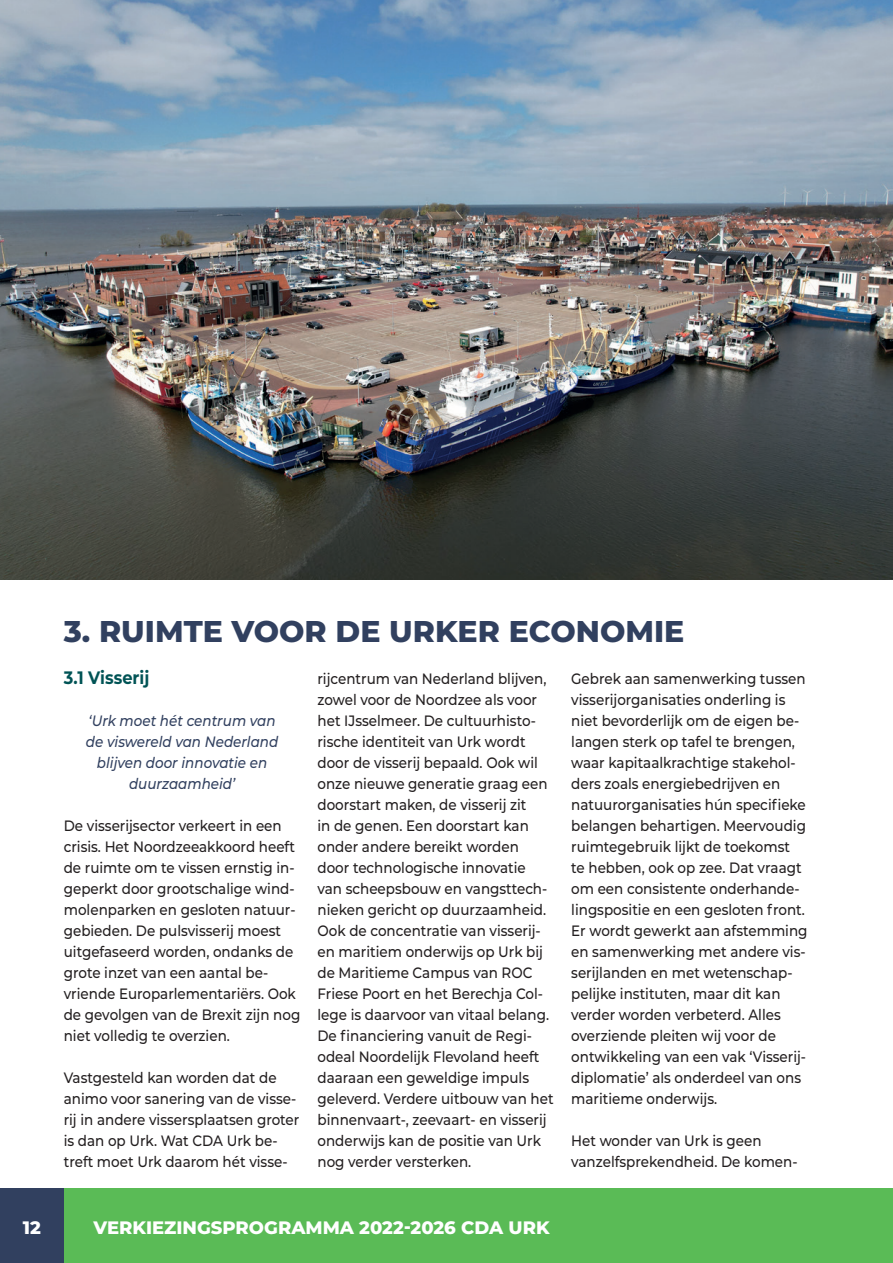
<style>
.page{position:relative;width:893px;height:1263px;background:#fff}
.page>*{position:absolute;margin:0;border:0;box-sizing:border-box;transform-origin:0 0}
.t1{font:800 30px "Montserrat";color:#31405f}
.t2{font:800 18px "Montserrat";color:#fff}
.t3{font:700 18px "Montserrat";color:#005355;scale:.9 1}
.t4{font:500 15px/21px "Montserrat";color:#231f20;scale:.9 1}
.t5{font:italic 500 15px/21px "Montserrat";color:#31405f;text-align:center;scale:.9 1}
</style>
<div class="page">
<div style="left:64px;top:1188px;width:829px;height:75px;background:#5abb56"></div>
<div style="left:0;top:1188px;width:64px;height:75px;background:#31405f"></div>
<img style="left:0;top:0;width:893px;height:579px">
<h1 class="t1" style="left:64px;top:609px;width:622px">3. RUIMTE VOOR DE URKER ECONOMIE</h1>
<p class="t3" style="left:64px;top:665px;width:97px">3.1 Visserij</p>
<p class="t5" style="left:86px;top:710px;width:215px">‘Urk moet hét centrum van de viswereld van Nederland blijven door innovatie en duurzaamheid’</p>
<p class="t4" style="left:64px;top:815px;width:264px">De visserijsector verkeert in een crisis. Het Noordzeeakkoord heeft de ruimte om te vissen ernstig in&shy;geperkt door grootschalige wind&shy;molenparken en gesloten natuur&shy;gebieden. De pulsvisserij moest uitgefaseerd worden, ondanks de grote inzet van een aantal be&shy;vriende Europarlementariërs. Ook de gevolgen van de Brexit zijn nog niet volledig te overzien.</p>
<p class="t4" style="left:64px;top:1067px;width:263px">Vastgesteld kan worden dat de animo voor sanering van de visse&shy;rij in andere vissersplaatsen groter is dan op Urk. Wat CDA Urk be&shy;treft moet Urk daarom hét visse-</p>
<p class="t4" style="left:317px;top:668px;width:264px">rijcentrum van Nederland blijven, zowel voor de Noordzee als voor het IJsselmeer. De cultuurhisto&shy;rische identiteit van Urk wordt door de visserij bepaald. Ook wil onze nieuwe generatie graag een doorstart maken, de visserij zit<br>in de genen. Een doorstart kan onder andere bereikt worden door technologische innovatie van scheepsbouw en vangsttech&shy;nieken gericht op duurzaamheid.<br>Ook de concentratie van visserij&shy;en maritiem onderwijs op Urk bij de Maritieme Campus van ROC<br>Friese Poort en het Berechja Col&shy;lege is daarvoor van vitaal belang.<br>De financiering vanuit de Regi&shy;odeal Noordelijk Flevoland heeft daaraan een geweldige impuls geleverd. Verdere uitbouw van het binnenvaart-, zeevaart- en visserij onderwijs kan de positie van Urk nog verder versterken.</p>
<p class="t4" style="left:571px;top:668px;width:264px">Gebrek aan samenwerking tussen visserijorganisaties onderling is niet bevorderlijk om de eigen be&shy;langen sterk op tafel te brengen, waar kapitaalkrachtige stakehol&shy;ders zoals energiebedrijven en natuurorganisaties hún specifieke belangen behartigen. Meervoudig ruimtegebruik lijkt de toekomst<br>te hebben, ook op zee. Dat vraagt om een consistente onderhande&shy;lingspositie en een gesloten front.<br>Er wordt gewerkt aan afstemming en samenwerking met andere vis&shy;serijlanden en met wetenschap&shy;pelijke instituten, maar dit kan verder worden verbeterd. Alles overziende pleiten wij voor de ontwikkeling van een vak ‘Visserij&shy;diplomatie’ als onderdeel van ons maritieme onderwijs.</p>
<p class="t4" style="left:571px;top:1130px;width:253px">Het wonder van Urk is geen vanzelfsprekendheid. De komen-</p>
<p class="t2" style="left:23px;top:1215px;width:20px">12</p>
<p class="t2" style="left:94px;top:1215px;width:458px">VERKIEZINGSPROGRAMMA 2022-2026 CDA URK</p>
</div>
